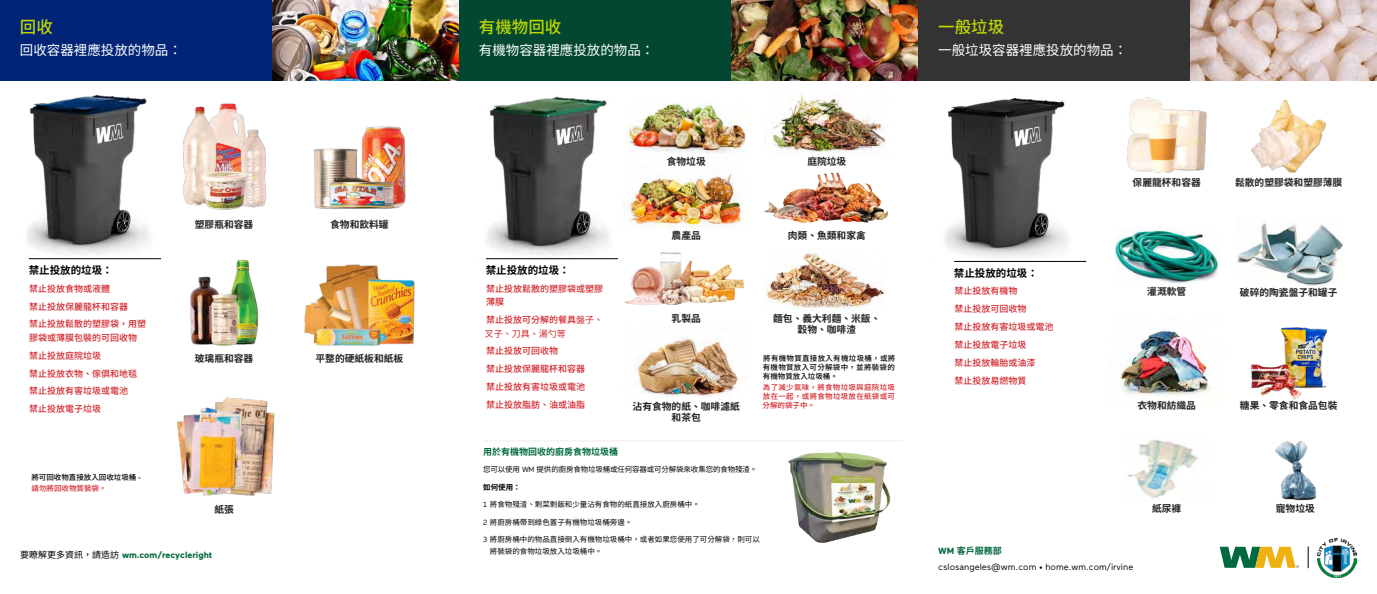
<style>
.page{position:relative;width:1377px;height:594px;background:#fff}
.page>*{position:absolute;margin:0;border:0;box-sizing:border-box;transform-origin:0 0}
.t1{font:500 16.5px "Noto Sans CJ Ktc";color:#bed600}
.t2{font:13.5px "Noto Sans CJ Ktc";color:#fff}
.t3{font:700 10.5px "Noto Sans CJ Ktc";color:#000}
.t4{font:700 9.75px/11.7px "Noto Sans CJ Ktc";color:#212221;text-align:center}
.t5{font:500 9px/17.9px "Noto Sans CJ Ktc";color:#d2232a}
.t6{font:9px "Maax";color:#000}
.t7{font:700 9px "Maax";color:#00693c}
.t8{font:700 9px "Noto Sans CJ Ktc";color:#00693c}
.t9{font:9px/13.5px "Noto Sans CJ Ktc";color:#d2232a}
.t10{font:7.5px "Noto Sans CJ Ktc";color:#000}
.t11{font:500 7.5px/9px "Noto Sans CJ Ktc";color:#000;text-align:justify}
.t12{font:500 7.5px/9px "Noto Sans CJ Ktc";letter-spacing:.04em;color:#d2232a;text-align:justify}
.t13{font:7.5px "Noto Sans CJ Ktc";letter-spacing:-.02em;color:#000}
.t14{font:700 7.5px "Noto Sans CJ Ktc";color:#000}
.s1{font-family:"Maax"}
.s2{color:#d2232a}
.s3{font-weight:500}
.s4{font-family:"Noto Sans CJ Ktc";font-weight:400;color:#000}
</style>
<div class="page">
<div style="left:918px;top:0;width:459px;height:81px;background:#333"></div>
<div style="left:459px;top:0;width:459px;height:81px;background:#024731"></div>
<div style="left:0;top:0;width:459px;height:81px;background:#022477"></div>
<img style="left:1191px;top:0;width:186px;height:81px">
<img style="left:732px;top:0;width:186px;height:81px">
<img style="left:273px;top:0;width:186px;height:81px">
<img style="left:788px;top:452px;width:103px;height:91px">
<img style="left:1318px;top:538px;width:39px;height:40px">
<svg style="left:1220px;top:547px;width:79px;height:21px"></svg>
<svg style="left:1308px;top:547px;width:1px;height:21px"></svg>
<img style="left:26px;top:94px;width:130px;height:166px">
<img style="left:945px;top:97px;width:128px;height:164px">
<hr style="left:29px;top:258px;width:132px;height:1px;background:#000">
<hr style="left:954px;top:261px;width:132px;height:1px;background:#000">
<img style="left:1127px;top:97px;width:80px;height:76px">
<img style="left:1120px;top:331px;width:91px;height:65px">
<img style="left:1251px;top:327px;width:77px;height:73px">
<img style="left:1237px;top:223px;width:106px;height:63px">
<img style="left:1116px;top:227px;width:102px;height:56px">
<img style="left:1251px;top:99px;width:76px;height:74px">
<img style="left:1275px;top:440px;width:41px;height:61px">
<img style="left:1128px;top:439px;width:70px;height:61px">
<img style="left:313px;top:126px;width:93px;height:83px">
<img style="left:304px;top:264px;width:111px;height:82px">
<img style="left:182px;top:103px;width:85px;height:107px">
<img style="left:177px;top:397px;width:98px;height:99px">
<img style="left:190px;top:259px;width:69px;height:87px">
<img style="left:486px;top:96px;width:130px;height:164px">
<img style="left:772px;top:94px;width:114px;height:61px">
<img style="left:628px;top:103px;width:118px;height:51px">
<img style="left:625px;top:253px;width:119px;height:53px">
<img style="left:765px;top:253px;width:120px;height:56px">
<img style="left:628px;top:171px;width:115px;height:56px">
<img style="left:816px;top:172px;width:22px;height:17px">
<hr style="left:484px;top:440px;width:418px;height:1px;background:#efefe4">
<hr style="left:486px;top:258px;width:132px;height:1px;background:#000">
<img style="left:635px;top:338px;width:103px;height:59px">
<h1 class="t1" style="left:20px;top:18px;width:34px">回收</h1>
<h2 class="t2" style="left:20px;top:43px;width:163px">回收容器裡應投放的物品：</h2>
<p class="t3" style="left:29px;top:264px;width:86px">禁止投放的垃圾：</p>
<p class="t5" style="left:29px;top:280px;width:119px">禁止投放食物或液體<br>禁止投放保麗龍杯和容器<br>禁止投放鬆散的塑膠袋，用塑</p>
<p class="t5" style="left:29px;top:329px;width:110px">膠袋或薄膜包裝的可回收物禁止投放庭院垃圾<br>禁止投放衣物、傢俱和地毯禁止投放有害垃圾或電池禁止投放電子垃圾</p>
<p class="t11" style="left:31px;top:471px;width:111px;line-height:11.2px">將可回收物直接放入回收垃圾桶 <span class="s1">-</span><span class="s2">請勿將回收物質裝袋。</span></p>
<p class="t4" style="left:195px;top:218px;width:60px">塑膠瓶和容器</p>
<p class="t4" style="left:195px;top:352px;width:60px">玻璃瓶和容器</p>
<p class="t4" style="left:214px;top:504px;width:21px">紙張</p>
<p class="t4" style="left:330px;top:218px;width:60px">食物和飲料罐</p>
<p class="t4" style="left:316px;top:352px;width:89px">平整的硬紙板和紙板</p>
<h1 class="t1" style="left:479px;top:18px;width:84px">有機物回收</h1>
<h2 class="t2" style="left:479px;top:43px;width:177px">有機物容器裡應投放的物品：</h2>
<p class="t4" style="left:667px;top:156px;width:40px">食物垃圾</p>
<p class="t4" style="left:807px;top:156px;width:40px">庭院垃圾</p>
<p class="t4" style="left:672px;top:230px;width:31px">農產品</p>
<p class="t4" style="left:788px;top:230px;width:79px">肉類、魚類和家禽</p>
<p class="t3" style="left:486px;top:264px;width:85px">禁止投放的垃圾：</p>
<p class="t5" style="left:486px;top:282px;width:119px;line-height:13.5px">禁止投放鬆散的塑膠袋或塑膠薄膜</p>
<p class="t9" style="left:485px;top:313px;width:120px"><span class="s3">禁止投放可分解的餐具</span>盤子、叉子、刀具、湯勺等</p>
<p class="t5" style="left:486px;top:342px;width:100px">禁止投放可回收物<br>禁止投放保麗龍杯和容器禁止投放有害垃圾或電池禁止投放脂肪、油或油脂</p>
<p class="t11" style="left:763px;top:354px;width:134px">將有機物質直接放入有機垃圾桶，或將有機物質放入可分解袋中，並將裝袋的有機物質放入垃圾桶。</p>
<p class="t4" style="left:672px;top:312px;width:31px">乳製品</p>
<p class="t4" style="left:773px;top:312px;width:109px">麵包、義大利麵、米飯、穀物、咖啡渣</p>
<p class="t12" style="left:763px;top:383px;width:134px">為了減少氣味，將食物垃圾與庭院垃圾放在一起，或將食物垃圾放在紙袋或可分解的袋子中。</p>
<p class="t4" style="left:633px;top:400px;width:109px">沾有食物的紙、咖啡濾紙和茶包</p>
<p class="t8" style="left:483px;top:447px;width:136px">用於有機物回收的廚房食物垃圾桶</p>
<p class="t13" style="left:483px;top:465px;width:276px">您可以使用 <span class="s1">WM</span> 提供的廚房食物垃圾桶或任何容器或可分解袋來收集您的食物殘渣。</p>
<p class="t14" style="left:483px;top:483px;width:39px">如何使用：</p>
<p class="t10" style="left:483px;top:500px;width:218px"><span class="s1">1</span> 將食物殘渣、剩菜剩飯和少量沾有食物的紙直接放入廚房桶中。</p>
<p class="t10" style="left:483px;top:518px;width:151px"><span class="s1">2</span> 將廚房桶帶到綠色蓋子有機物垃圾桶旁邊。</p>
<p class="t10" style="left:483px;top:535px;width:278px"><span class="s1">3</span> 將廚房桶中的物品直接倒入有機物垃圾桶中，或者如果您使用了可分解袋，則可以</p>
<h1 class="t1" style="left:938px;top:18px;width:67px">一般垃圾</h1>
<h2 class="t2" style="left:938px;top:43px;width:190px">一般垃圾容器裡應投放的物品：</h2>
<p class="t3" style="left:954px;top:267px;width:85px">禁止投放的垃圾：</p>
<p class="t5" style="left:954px;top:282px;width:100px">禁止投放有機物<br>禁止投放可回收物<br>禁止投放有害垃圾或電池禁止投放電子垃圾<br>禁止投放輪胎或油漆<br>禁止投放易燃物質</p>
<p class="t4" style="left:1133px;top:177px;width:70px">保麗龍杯和容器</p>
<p class="t4" style="left:1235px;top:177px;width:109px">鬆散的塑膠袋和塑膠薄膜</p>
<p class="t4" style="left:1147px;top:286px;width:40px">灌溉軟管</p>
<p class="t4" style="left:1240px;top:287px;width:99px">破碎的陶瓷盤子和罐子</p>
<p class="t4" style="left:1138px;top:400px;width:60px">衣物和紡織品</p>
<p class="t4" style="left:1240px;top:400px;width:99px">糖果、零食和食品包裝</p>
<p class="t4" style="left:1152px;top:503px;width:31px">紙尿褲</p>
<p class="t4" style="left:1276px;top:503px;width:40px">寵物垃圾</p>
<p class="t7" style="left:20px;top:549px;width:194px"><span class="s4">要瞭解更多資訊，請造訪</span> wm.com/recycleright</p>
<p class="t10" style="left:490px;top:547px;width:114px">將裝袋的食物垃圾放入垃圾桶中。</p>
<p class="t8" style="left:938px;top:545px;width:65px"><span class="s1">WM</span> 客戶服務部</p>
<p class="t6" style="left:938px;top:561px;width:197px">cslosangeles@wm.com • home.wm.com/irvine</p>
</div>
